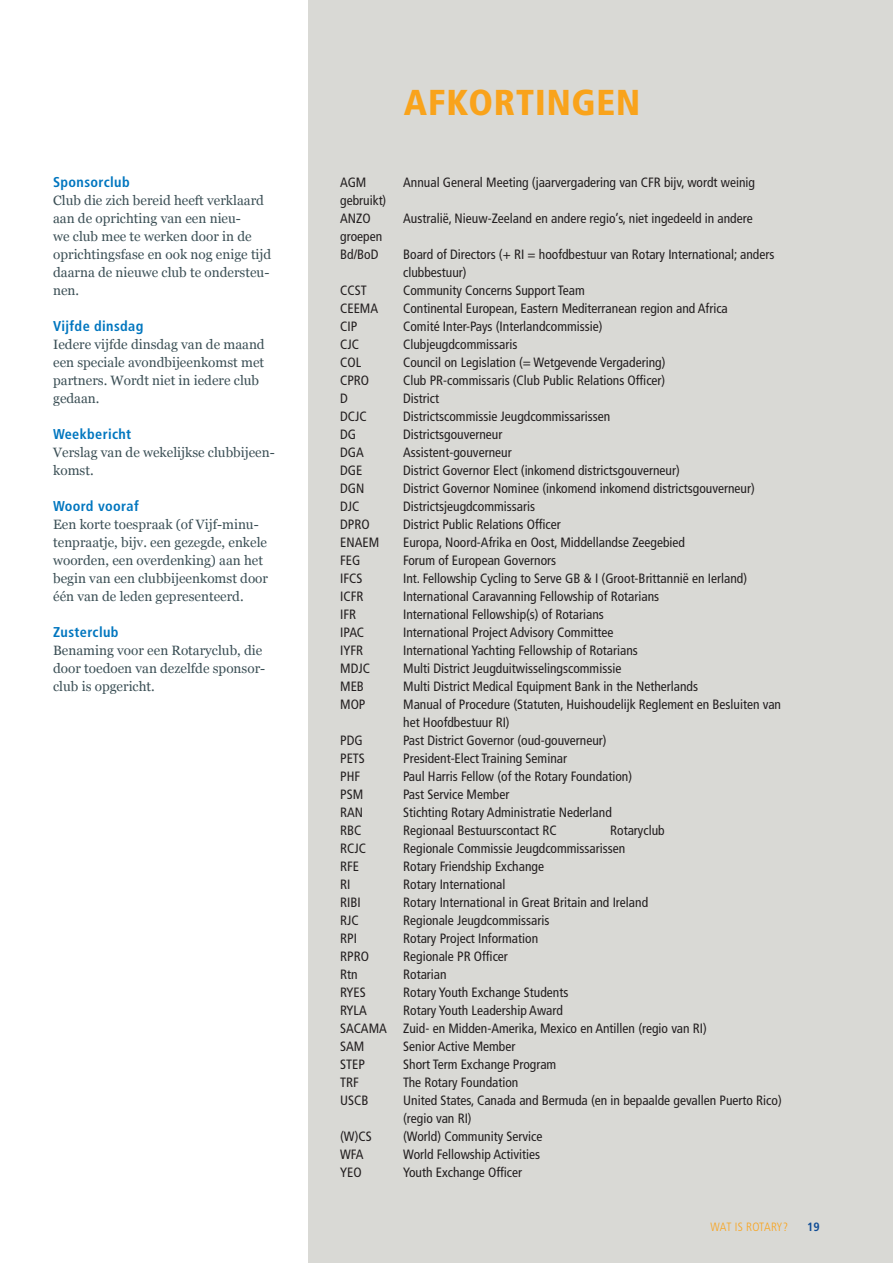
<style>
.page{position:relative;width:893px;height:1263px;background:#fff}
.page>*{position:absolute;margin:0;border:0;box-sizing:border-box;transform-origin:0 0}
.t1{font:900 condensed 36px "Frutiger";letter-spacing:.025em;color:#f9a31b}
.t2{font:700 condensed 14.25px "Frutiger";letter-spacing:.025em;color:#0076bf}
.t3{font:condensed 13.5px/18px "Frutiger";color:#231f20}
.t4{font:13.5px/18px "Georgia";color:#3b4f55}
.t5{font:300 condensed 12px "Frutiger";letter-spacing:-.01em;color:#f9a31b}
.t6{font:700 condensed 12px "Frutiger";color:#0f4c95}
</style>
<div class="page">
<div style="left:308px;top:0;width:585px;height:1263px;background:#d9d9d5"></div>
<p class="t2" style="left:53px;top:176px;width:78px">Sponsorclub</p>
<p class="t4" style="left:53px;top:191px;width:220px">Club die zich bereid heeft verklaard aan de oprichting van een nieu-<br>we club mee te werken door in de oprichtingsfase en ook nog enige tijd daarna de nieuwe club te ondersteu&shy;nen.</p>
<p class="t2" style="left:53px;top:320px;width:92px">Vijfde dinsdag</p>
<p class="t4" style="left:53px;top:335px;width:213px">Iedere vijfde dinsdag van de maand een speciale avondbijeenkomst met partners. Wordt niet in iedere club gedaan.</p>
<p class="t2" style="left:53px;top:428px;width:80px">Weekbericht</p>
<p class="t4" style="left:53px;top:443px;width:223px">Verslag van de wekelijkse clubbijeen&shy;komst.</p>
<p class="t2" style="left:53px;top:500px;width:87px">Woord vooraf</p>
<p class="t4" style="left:53px;top:515px;width:216px">Een korte toespraak (of Vijf-minu&shy;tenpraatje, bijv. een gezegde, enkele woorden, een overdenking) aan het begin van een clubbijeenkomst door één van de leden gepresenteerd.</p>
<p class="t2" style="left:53px;top:626px;width:67px">Zusterclub</p>
<p class="t4" style="left:53px;top:641px;width:214px">Benaming voor een Rotaryclub, die door toedoen van dezelfde sponsor&shy;club is opgericht.</p>
<h1 class="t1" style="left:404px;top:88px;width:238px">AFKORTINGEN</h1>
<p class="t3" style="left:340px;top:174px;width:28px">AGM</p>
<p class="t3" style="left:403px;top:174px;width:353px">Annual General Meeting (jaarvergadering van CFR bijv, wordt weinig</p>
<p class="t3" style="left:340px;top:192px;width:48px">gebruikt)<br>ANZO</p>
<p class="t3" style="left:403px;top:210px;width:351px">Australië, Nieuw-Zeeland en andere regio’s, niet ingedeeld in andere</p>
<p class="t3" style="left:340px;top:228px;width:43px">groepen<br>Bd/BoD</p>
<p class="t3" style="left:403px;top:246px;width:373px">Board of Directors (+ RI = hoofdbestuur van Rotary International; anders clubbestuur)</p>
<p class="t3" style="left:340px;top:282px;width:28px">CCST</p>
<p class="t3" style="left:403px;top:282px;width:183px">Community Concerns Support Team</p>
<p class="t3" style="left:340px;top:300px;width:40px">CEEMA</p>
<p class="t3" style="left:403px;top:300px;width:326px">Continental European, Eastern Mediterranean region and Africa</p>
<p class="t3" style="left:340px;top:318px;width:19px">CIP</p>
<p class="t3" style="left:403px;top:318px;width:201px">Comité Inter-Pays (Interlandcommissie)</p>
<p class="t3" style="left:340px;top:336px;width:20px">CJC</p>
<p class="t3" style="left:403px;top:336px;width:116px">Clubjeugdcommissaris</p>
<p class="t3" style="left:340px;top:354px;width:23px">COL</p>
<p class="t3" style="left:403px;top:354px;width:264px">Council on Legislation (= Wetgevende Vergadering)</p>
<p class="t3" style="left:340px;top:372px;width:31px">CPRO</p>
<p class="t3" style="left:403px;top:372px;width:264px">Club PR-commissaris (Club Public Relations Officer)</p>
<p class="t3" style="left:340px;top:390px;width:9px">D</p>
<p class="t3" style="left:403px;top:390px;width:37px">District</p>
<p class="t3" style="left:340px;top:408px;width:28px">DCJC</p>
<p class="t3" style="left:403px;top:408px;width:209px">Districtscommissie Jeugdcommissarissen</p>
<p class="t3" style="left:340px;top:426px;width:18px">DG</p>
<p class="t3" style="left:403px;top:426px;width:101px">Districtsgouverneur</p>
<p class="t3" style="left:340px;top:444px;width:25px">DGA</p>
<p class="t3" style="left:403px;top:444px;width:110px">Assistent-gouverneur</p>
<p class="t3" style="left:340px;top:462px;width:24px">DGE</p>
<p class="t3" style="left:403px;top:462px;width:278px">District Governor Elect (inkomend districtsgouverneur)</p>
<p class="t3" style="left:340px;top:480px;width:26px">DGN</p>
<p class="t3" style="left:403px;top:480px;width:353px">District Governor Nominee (inkomend inkomend districtsgouverneur)</p>
<p class="t3" style="left:340px;top:498px;width:21px">DJC</p>
<p class="t3" style="left:403px;top:498px;width:133px">Districtsjeugdcommissaris</p>
<p class="t3" style="left:340px;top:516px;width:31px">DPRO</p>
<p class="t3" style="left:403px;top:516px;width:159px">District Public Relations Officer</p>
<p class="t3" style="left:340px;top:534px;width:41px">ENAEM</p>
<p class="t3" style="left:403px;top:534px;width:283px">Europa, Noord-Afrika en Oost, Middellandse Zeegebied</p>
<p class="t3" style="left:340px;top:552px;width:22px">FEG</p>
<p class="t3" style="left:403px;top:552px;width:155px">Forum of European Governors</p>
<p class="t3" style="left:340px;top:570px;width:24px">IFCS</p>
<p class="t3" style="left:403px;top:570px;width:345px">Int. Fellowship Cycling to Serve GB &amp; I (Groot-Brittannië en Ierland)</p>
<p class="t3" style="left:340px;top:588px;width:25px">ICFR</p>
<p class="t3" style="left:403px;top:588px;width:258px">International Caravanning Fellowship of Rotarians</p>
<p class="t3" style="left:340px;top:606px;width:18px">IFR</p>
<p class="t3" style="left:403px;top:606px;width:202px">International Fellowship(s) of Rotarians</p>
<p class="t3" style="left:340px;top:624px;width:25px">IPAC</p>
<p class="t3" style="left:403px;top:624px;width:212px">International Project Advisory Committee</p>
<p class="t3" style="left:340px;top:642px;width:25px">IYFR</p>
<p class="t3" style="left:403px;top:642px;width:236px">International Yachting Fellowship of Rotarians</p>
<p class="t3" style="left:340px;top:660px;width:31px">MDJC</p>
<p class="t3" style="left:403px;top:660px;width:220px">Multi District Jeugduitwisselingscommissie</p>
<p class="t3" style="left:340px;top:678px;width:25px">MEB</p>
<p class="t3" style="left:403px;top:678px;width:296px">Multi District Medical Equipment Bank in the Netherlands</p>
<p class="t3" style="left:340px;top:696px;width:27px">MOP</p>
<p class="t3" style="left:403px;top:696px;width:379px">Manual of Procedure (Statuten, Huishoudelijk Reglement en Besluiten van het Hoofdbestuur RI)</p>
<p class="t3" style="left:340px;top:732px;width:24px">PDG</p>
<p class="t3" style="left:403px;top:732px;width:205px">Past District Governor (oud-gouverneur)</p>
<p class="t3" style="left:340px;top:750px;width:26px">PETS</p>
<p class="t3" style="left:403px;top:750px;width:165px">President-Elect Training Seminar</p>
<p class="t3" style="left:340px;top:768px;width:21px">PHF</p>
<p class="t3" style="left:403px;top:768px;width:230px">Paul Harris Fellow (of the Rotary Foundation)</p>
<p class="t3" style="left:340px;top:786px;width:24px">PSM</p>
<p class="t3" style="left:403px;top:786px;width:108px">Past Service Member</p>
<p class="t3" style="left:340px;top:804px;width:25px">RAN</p>
<p class="t3" style="left:403px;top:804px;width:210px">Stichting Rotary Administratie Nederland</p>
<p class="t3" style="left:340px;top:822px;width:23px">RBC</p>
<p class="t3" style="left:403px;top:822px;width:155px">Regionaal Bestuurscontact RC</p>
<p class="t3" style="left:610px;top:822px;width:56px">Rotaryclub</p>
<p class="t3" style="left:340px;top:840px;width:27px">RCJC</p>
<p class="t3" style="left:403px;top:840px;width:224px">Regionale Commissie Jeugdcommissarissen</p>
<p class="t3" style="left:340px;top:858px;width:21px">RFE</p>
<p class="t3" style="left:403px;top:858px;width:142px">Rotary Friendship Exchange</p>
<p class="t3" style="left:340px;top:876px;width:12px">RI</p>
<p class="t3" style="left:403px;top:876px;width:104px">Rotary International</p>
<p class="t3" style="left:340px;top:894px;width:22px">RIBI</p>
<p class="t3" style="left:403px;top:894px;width:246px">Rotary International in Great Britain and Ireland</p>
<p class="t3" style="left:340px;top:912px;width:20px">RJC</p>
<p class="t3" style="left:403px;top:912px;width:148px">Regionale Jeugdcommissaris</p>
<p class="t3" style="left:340px;top:930px;width:18px">RPI</p>
<p class="t3" style="left:403px;top:930px;width:137px">Rotary Project Information</p>
<p class="t3" style="left:340px;top:948px;width:30px">RPRO</p>
<p class="t3" style="left:403px;top:948px;width:106px">Regionale PR Officer</p>
<p class="t3" style="left:340px;top:966px;width:19px">Rtn</p>
<p class="t3" style="left:403px;top:966px;width:45px">Rotarian</p>
<p class="t3" style="left:340px;top:984px;width:27px">RYES</p>
<p class="t3" style="left:403px;top:984px;width:167px">Rotary Youth Exchange Students</p>
<p class="t3" style="left:340px;top:1002px;width:28px">RYLA</p>
<p class="t3" style="left:340px;top:1002px;width:368px;text-indent:63px">Rotary Youth Leadership Award<br>SACAMA Zuid- en Midden-Amerika, Mexico en Antillen (regio van RI)<br>SAM</p>
<p class="t3" style="left:403px;top:1038px;width:114px">Senior Active Member</p>
<p class="t3" style="left:340px;top:1056px;width:26px">STEP</p>
<p class="t3" style="left:403px;top:1056px;width:155px">Short Term Exchange Program</p>
<p class="t3" style="left:340px;top:1074px;width:20px">TRF</p>
<p class="t3" style="left:403px;top:1074px;width:117px">The Rotary Foundation</p>
<p class="t3" style="left:340px;top:1092px;width:30px">USCB</p>
<p class="t3" style="left:403px;top:1092px;width:380px">United States, Canada and Bermuda (en in bepaalde gevallen Puerto Rico) (regio van RI)</p>
<p class="t3" style="left:340px;top:1128px;width:33px">(W)CS</p>
<p class="t3" style="left:403px;top:1128px;width:141px">(World) Community Service</p>
<p class="t3" style="left:340px;top:1146px;width:25px">WFA</p>
<p class="t3" style="left:403px;top:1146px;width:138px">World Fellowship Activities</p>
<p class="t3" style="left:340px;top:1164px;width:23px">YEO</p>
<p class="t3" style="left:403px;top:1164px;width:120px">Youth Exchange Officer</p>
<p class="t5" style="left:711px;top:1222px;width:79px">WAT IS ROTARY?</p>
<p class="t6" style="left:807px;top:1222px;width:14px">19</p>
</div>
